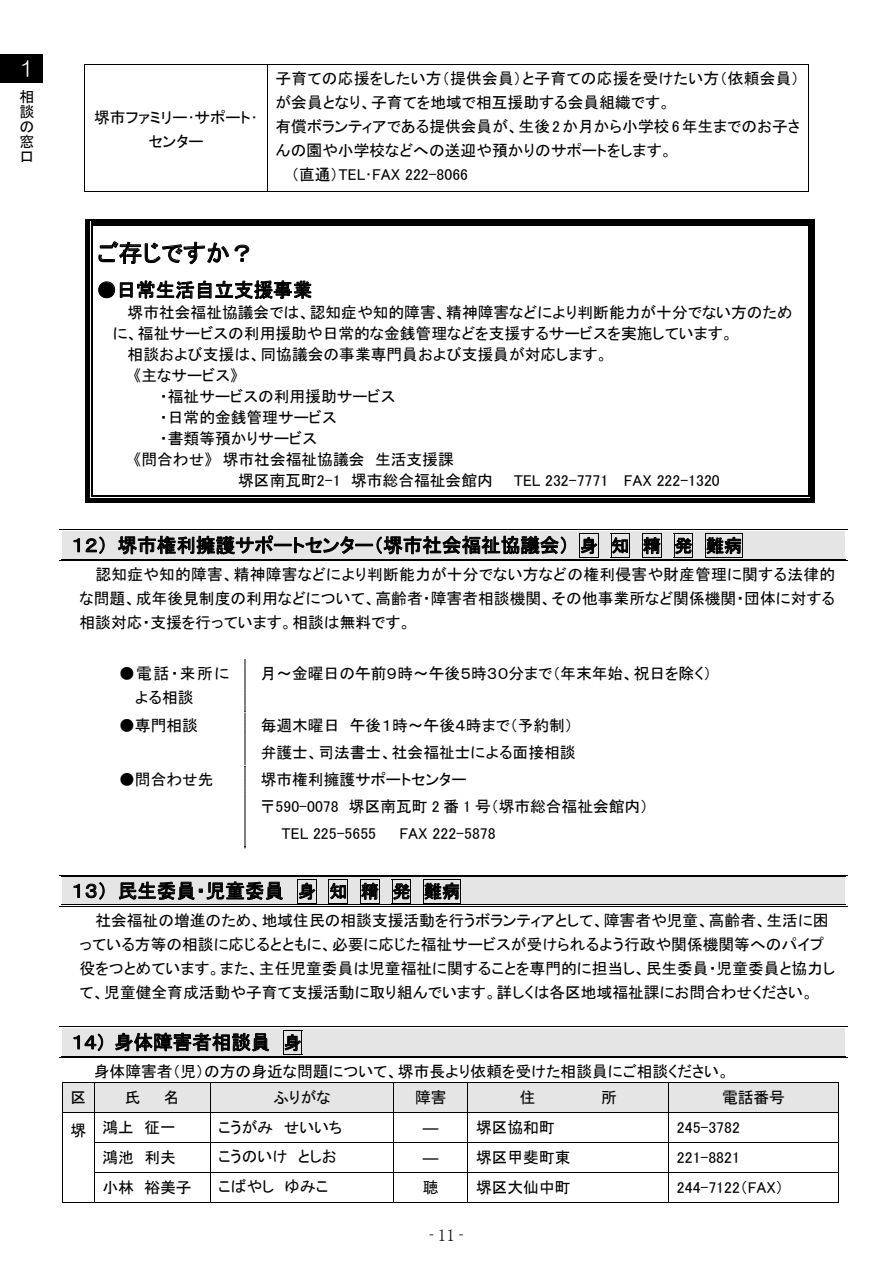
<style>
.page{position:relative;width:893px;height:1263px;background:#fff}
.page>*{position:absolute;margin:0;border:0;box-sizing:border-box;transform-origin:0 0}
.t1{font:24px "MS P Gothic";letter-spacing:.005em;color:#000}
.t2{font:21px "HG Maru Gothic MPRO";color:#fff;scale:.9 1}
.t3{font:19.5px "MS P Gothic";color:#000}
.t4{font:16.95px "MS Mincho";color:#000;scale:.5 1}
.t5{font:15.75px/24px "MS P Gothic";color:#000}
.t6{font:15.75px/24px "MS P Gothic";letter-spacing:.045em;color:#000}
.t7{font:15px/15px "MS Gothic";color:#000;text-align:justify}
.s1{font-size:18px}
</style>
<div class="page">
<hr style="left:84px;top:64px;width:724px;height:1px;background:#000">
<hr style="left:84px;top:64px;width:1px;height:128px;background:#000">
<hr style="left:84px;top:191px;width:183px;height:1px;background:#000">
<hr style="left:267px;top:64px;width:1px;height:128px;background:#000">
<hr style="left:268px;top:191px;width:540px;height:1px;background:#000">
<hr style="left:808px;top:64px;width:1px;height:128px;background:#000">
<svg style="left:98px;top:241px;width:131px;height:23px"></svg>
<svg style="left:235px;top:245px;width:14px;height:17px"></svg>
<svg style="left:98px;top:280px;width:213px;height:19px"></svg>
<svg style="left:86px;top:219px;width:6px;height:7px"></svg>
<hr style="left:92px;top:219px;width:716px;height:1px;background:#000">
<div style="left:92px;top:221px;width:716px;height:5px;background:#000"></div>
<svg style="left:808px;top:219px;width:7px;height:7px"></svg>
<hr style="left:91px;top:226px;width:1px;height:270px;background:#000">
<hr style="left:86px;top:226px;width:4px;height:276px;background:#000">
<hr style="left:92px;top:498px;width:716px;height:4px;background:#000">
<hr style="left:92px;top:496px;width:716px;height:1px;background:#000">
<hr style="left:811px;top:226px;width:4px;height:270px;background:#000">
<hr style="left:808px;top:226px;width:1px;height:270px;background:#000">
<svg style="left:808px;top:496px;width:7px;height:6px"></svg>
<div style="left:68px;top:532px;width:771px;height:27px;background:#e5e5e5"></div>
<svg style="left:74px;top:538px;width:6px;height:14px"></svg>
<svg style="left:86px;top:536px;width:19px;height:18px"></svg>
<svg style="left:118px;top:535px;width:448px;height:20px"></svg>
<svg style="left:579px;top:533px;width:20px;height:25px"></svg>
<svg style="left:611px;top:533px;width:19px;height:25px"></svg>
<svg style="left:642px;top:533px;width:20px;height:25px"></svg>
<svg style="left:674px;top:533px;width:19px;height:25px"></svg>
<svg style="left:705px;top:533px;width:38px;height:25px"></svg>
<hr style="left:61px;top:529px;width:784px;height:1px;background:#000">
<hr style="left:61px;top:531px;width:784px;height:1px;background:#e5e5e5">
<hr style="left:61px;top:560px;width:784px;height:1px;background:#000">
<hr style="left:61px;top:559px;width:784px;height:1px;background:#000">
<img style="left:245px;top:660px;width:1px;height:187px">
<div style="left:68px;top:877px;width:771px;height:27px;background:#e5e5e5"></div>
<svg style="left:74px;top:884px;width:6px;height:14px"></svg>
<svg style="left:86px;top:882px;width:19px;height:18px"></svg>
<svg style="left:119px;top:881px;width:164px;height:19px"></svg>
<svg style="left:297px;top:879px;width:20px;height:25px"></svg>
<svg style="left:329px;top:879px;width:19px;height:25px"></svg>
<svg style="left:360px;top:879px;width:20px;height:25px"></svg>
<svg style="left:392px;top:879px;width:19px;height:25px"></svg>
<svg style="left:423px;top:879px;width:38px;height:25px"></svg>
<hr style="left:61px;top:875px;width:784px;height:1px;background:#000">
<hr style="left:61px;top:876px;width:784px;height:1px;background:#000">
<hr style="left:61px;top:877px;width:784px;height:1px;background:#e5e5e5">
<hr style="left:61px;top:906px;width:784px;height:1px;background:#000">
<hr style="left:61px;top:904px;width:784px;height:1px;background:#000">
<div style="left:68px;top:1029px;width:771px;height:27px;background:#e5e5e5"></div>
<svg style="left:74px;top:1033px;width:29px;height:18px"></svg>
<svg style="left:115px;top:1033px;width:154px;height:18px"></svg>
<svg style="left:283px;top:1030px;width:20px;height:25px"></svg>
<hr style="left:61px;top:1026px;width:784px;height:1px;background:#000">
<hr style="left:61px;top:1028px;width:784px;height:1px;background:#000">
<hr style="left:61px;top:1029px;width:784px;height:1px;background:#e5e5e5">
<hr style="left:61px;top:1057px;width:784px;height:1px;background:#000">
<hr style="left:61px;top:1056px;width:784px;height:1px;background:#000">
<div style="left:63px;top:1083px;width:31px;height:29px;background:#e5e5e5"></div>
<div style="left:95px;top:1083px;width:115px;height:29px;background:#e5e5e5"></div>
<div style="left:210px;top:1083px;width:183px;height:29px;background:#e5e5e5"></div>
<div style="left:394px;top:1083px;width:74px;height:29px;background:#e5e5e5"></div>
<div style="left:468px;top:1083px;width:200px;height:29px;background:#e5e5e5"></div>
<div style="left:669px;top:1083px;width:169px;height:29px;background:#e5e5e5"></div>
<hr style="left:62px;top:1082px;width:776px;height:1px;background:#000">
<hr style="left:62px;top:1112px;width:776px;height:1px;background:#000">
<hr style="left:94px;top:1142px;width:744px;height:1px;background:#000">
<hr style="left:94px;top:1172px;width:744px;height:1px;background:#000">
<svg style="left:62px;top:1083px;width:1px;height:119px"></svg>
<hr style="left:62px;top:1202px;width:32px;height:1px;background:#000">
<svg style="left:94px;top:1083px;width:1px;height:119px"></svg>
<hr style="left:95px;top:1202px;width:115px;height:1px;background:#000">
<svg style="left:210px;top:1083px;width:1px;height:119px"></svg>
<hr style="left:210px;top:1202px;width:183px;height:1px;background:#000">
<svg style="left:393px;top:1083px;width:1px;height:119px"></svg>
<hr style="left:394px;top:1202px;width:74px;height:1px;background:#000">
<hr style="left:468px;top:1202px;width:200px;height:1px;background:#000">
<svg style="left:668px;top:1083px;width:1px;height:119px"></svg>
<hr style="left:669px;top:1202px;width:169px;height:1px;background:#000">
<svg style="left:838px;top:1082px;width:1px;height:121px"></svg>
<div style="left:0;top:55px;width:42px;height:28px;background:#000001"></div>
<h2 class="t2" style="left:20px;top:58px;width:17px">1</h2>
<p class="t7" style="left:19px;top:89px;width:16px">相談の窓口</p>
<p class="t5" style="left:94px;top:106px;width:165px;text-align:center">堺市ファミリー･サポート･センター</p>
<p class="t5" style="left:276px;top:66px;width:525px">子育ての応援をしたい方（提供会員）と子育ての応援を受けたい方（依頼会員）</p>
<p class="t5" style="left:275px;top:90px;width:397px">が会員となり、子育てを地域で相互援助する会員組織です。</p>
<p class="t5" style="left:275px;top:114px;width:526px">有償ボランティアである提供会員が、生後2か月から小学校6年生までのお子さ</p>
<p class="t5" style="left:276px;top:138px;width:398px">んの園や小学校などへの送迎や預かりのサポートをします。</p>
<p class="t5" style="left:291px;top:162px;width:178px">（直通）TEL･FAX 222-8066</p>
<h1 class="t1" style="left:97px;top:241px;width:159px">ご存じですか？</h1>
<p class="t3" style="left:97px;top:280px;width:217px">●日常生活自立支援事業</p>
<p class="t5" style="left:128px;top:300px;width:666px">堺市社会福祉協議会では、認知症や知的障害、精神障害などにより判断能力が十分でない方のため</p>
<p class="t5" style="left:113px;top:321px;width:622px">に、福祉サービスの利用援助や日常的な金銭管理などを支援するサービスを実施しています。</p>
<p class="t5" style="left:128px;top:342px;width:482px">相談および支援は、同協議会の事業専門員および支援員が対応します。</p>
<p class="t5" style="left:134px;top:363px;width:106px">《主なサービス》</p>
<p class="t5" style="left:160px;top:384px;width:237px">・福祉サービスの利用援助サービス</p>
<p class="t5" style="left:160px;top:405px;width:178px">・日常的金銭管理サービス</p>
<p class="t5" style="left:160px;top:426px;width:158px">・書類等預かりサービス</p>
<p class="t5" style="left:134px;top:447px;width:322px">《問合わせ》 堺市社会福祉協議会 生活支援課</p>
<p class="t5" style="left:238px;top:468px;width:256px">堺区南瓦町2-1 堺市総合福祉会館内</p>
<p class="t5" style="left:514px;top:468px;width:208px">TEL 232-7771 FAX 222-1320</p>
<p class="t3" style="left:71px;top:535px;width:672px">１２） 堺市権利擁護サポートセンター（堺市社会福祉協議会）<span class="s1">身 知 精 発 難病</span></p>
<p class="t5" style="left:80px;top:562px;width:757px;text-align:justify;text-indent:16px">認知症や知的障害、精神障害などにより判断能力が十分でない方などの権利侵害や財産管理に関する法律的な問題、成年後見制度の利用などについて、高齢者・障害者相談機関、その他事業所など関係機関・団体に対する相談対応・支援を行っています。相談は無料です。</p>
<p class="t6" style="left:135px;top:661px;width:96px;text-indent:-16px">●電話・来所による相談</p>
<p class="t5" style="left:261px;top:661px;width:452px">月～金曜日の午前９時～午後５時３０分まで（年末年始、祝日を除く）</p>
<p class="t5" style="left:119px;top:714px;width:80px">●専門相談</p>
<p class="t5" style="left:261px;top:712px;width:316px;line-height:27px">毎週木曜日 午後１時～午後４時まで（予約制）弁護士、司法書士、社会福祉士による面接相談</p>
<p class="t5" style="left:119px;top:767px;width:96px">●問合わせ先</p>
<p class="t5" style="left:261px;top:767px;width:207px">堺市権利擁護サポートセンター</p>
<p class="t5" style="left:260px;top:794px;width:390px">〒590-0078 堺区南瓦町 2 番 1 号（堺市総合福祉会館内）</p>
<p class="t5" style="left:282px;top:821px;width:96px">TEL 225-5655</p>
<p class="t5" style="left:400px;top:821px;width:98px">FAX 222-5878</p>
<p class="t3" style="left:71px;top:881px;width:390px">１３） 民生委員・児童委員 <span class="s1">身 知 精 発 難病</span></p>
<p class="t5" style="left:80px;top:908px;width:757px;text-indent:16px">社会福祉の増進のため、地域住民の相談支援活動を行うボランティアとして、障害者や児童、高齢者、生活に困っている方等の相談に応じるとともに、必要に応じた福祉サービスが受けられるよう行政や関係機関等へのパイプ役をつとめています。また、主任児童委員は児童福祉に関することを専門的に担当し、民生委員・児童委員と協力して、児童健全育成活動や子育て支援活動に取り組んでいます。詳しくは各区地域福祉課にお問合わせください。</p>
<p class="t3" style="left:71px;top:1032px;width:232px">１４） 身体障害者相談員 <span class="s1">身</span></p>
<p class="t5" style="left:94px;top:1059px;width:637px">身体障害者（児）の方の身近な問題について、堺市長より依頼を受けた相談員にご相談ください。</p>
<p class="t5" style="left:71px;top:1086px;width:17px">区</p>
<p class="t5" style="left:125px;top:1086px;width:17px">氏</p>
<p class="t5" style="left:164px;top:1086px;width:17px">名</p>
<p class="t5" style="left:273px;top:1086px;width:59px">ふりがな</p>
<p class="t5" style="left:415px;top:1086px;width:33px">障害</p>
<p class="t5" style="left:520px;top:1086px;width:17px">住</p>
<p class="t5" style="left:601px;top:1086px;width:17px">所</p>
<p class="t5" style="left:722px;top:1086px;width:64px">電話番号</p>
<p class="t5" style="left:71px;top:1116px;width:107px">堺 鴻上 征一</p>
<p class="t5" style="left:218px;top:1115px;width:126px">こうがみ せいいち</p>
<p class="t5" style="left:423px;top:1116px;width:17px">―</p>
<p class="t5" style="left:476px;top:1116px;width:80px">堺区協和町</p>
<p class="t5" style="left:677px;top:1116px;width:64px">245-3782</p>
<p class="t5" style="left:103px;top:1145px;width:75px">鴻池 利夫</p>
<p class="t5" style="left:218px;top:1144px;width:120px">こうのいけ としお</p>
<p class="t5" style="left:423px;top:1145px;width:17px">―</p>
<p class="t5" style="left:476px;top:1145px;width:96px">堺区甲斐町東</p>
<p class="t5" style="left:677px;top:1145px;width:64px">221-8821</p>
<p class="t5" style="left:103px;top:1175px;width:91px">小林 裕美子</p>
<p class="t5" style="left:218px;top:1174px;width:112px">こばやし ゆみこ</p>
<p class="t5" style="left:423px;top:1175px;width:17px">聴</p>
<p class="t5" style="left:476px;top:1175px;width:96px">堺区大仙中町</p>
<p class="t5" style="left:677px;top:1175px;width:108px">244-7122（FAX）</p>
<p class="t4" style="left:429px;top:1227px;width:70px">- 11 -</p>
</div>
